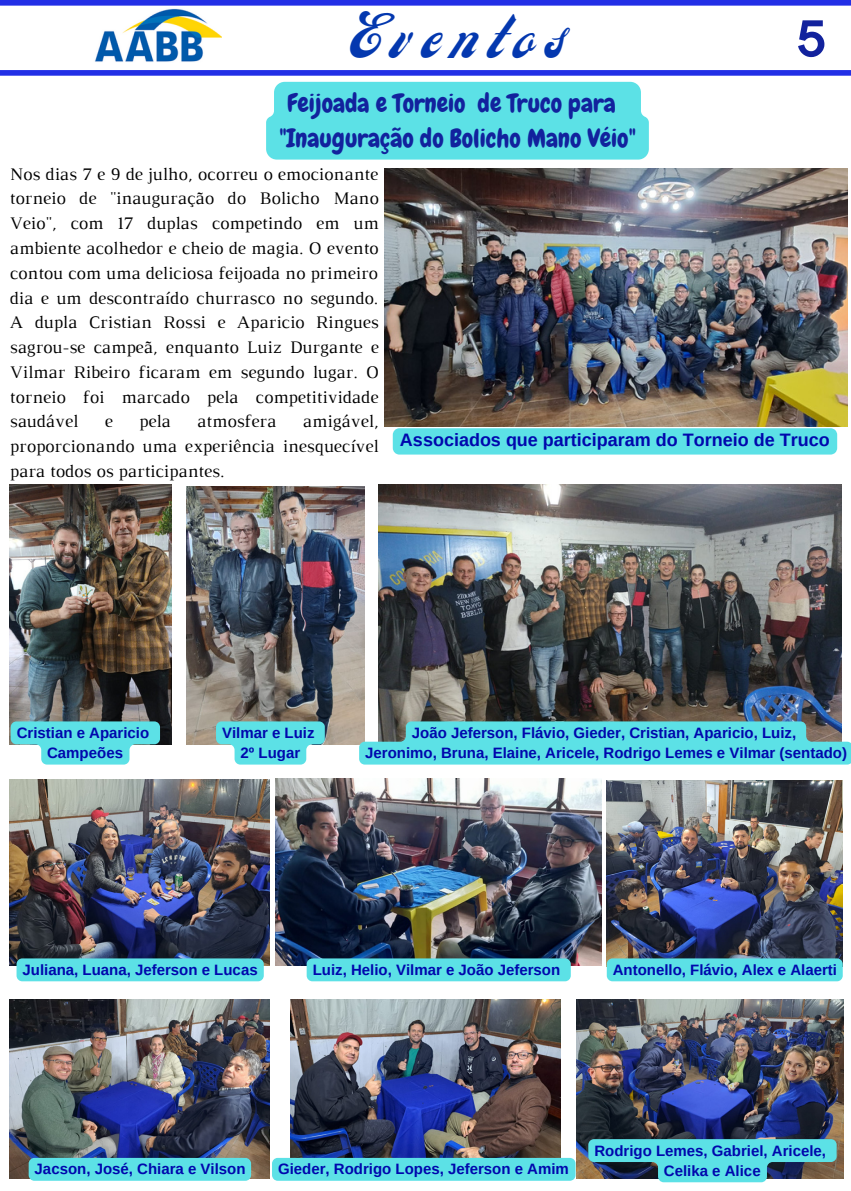
<style>
.page{position:relative;width:851px;height:1191px;background:#fff}
.page>*{position:absolute;margin:0;border:0;box-sizing:border-box;transform-origin:0 0}
.t1{font:700 52.5px "HK Grotesk";color:#12229d}
.t2{font:48px "Carlsonscript";letter-spacing:.2em;color:#0438af}
.t3{font:25.5px/34.8px "Chewy";color:#12229d;text-align:center}
.t4{font:18px/24.8px "Luthier";color:#000;text-align:justify}
.t5{font:700 18px "Arimo";color:#0007ad}
.t6{font:700 15px "Arimo";color:#0007ad}
</style>
<div class="page">
<img style="left:85px;top:1178px;width:678px;height:5px">
<img style="left:95px;top:8px;width:126px;height:54px">
<div style="left:0;top:0;width:850px;height:6px;background:#222fe6"></div>
<div style="left:0;top:70px;width:850px;height:6px;background:#222fe6"></div>
<img style="left:384px;top:169px;width:463px;height:257px">
<img style="left:275px;top:778px;width:326px;height:187px">
<img style="left:10px;top:779px;width:260px;height:186px">
<img style="left:606px;top:780px;width:236px;height:181px">
<img style="left:10px;top:999px;width:260px;height:179px">
<img style="left:290px;top:999px;width:270px;height:158px">
<img style="left:576px;top:999px;width:267px;height:179px">
<img style="left:10px;top:484px;width:162px;height:260px">
<img style="left:186px;top:486px;width:178px;height:258px">
<img style="left:379px;top:484px;width:462px;height:237px">
<svg style="left:11px;top:721px;width:149px;height:43px"></svg>
<div style="left:266px;top:82px;width:382px;height:77px;background:#5ce1e6"></div>
<svg style="left:216px;top:721px;width:109px;height:43px;background:#75e3e7"></svg>
<div style="left:17px;top:958px;width:247px;height:23px;background:#5ce1e6;border-radius:6px"></div>
<div style="left:306px;top:958px;width:264px;height:23px;background:#5ce1e6;border-radius:6px"></div>
<div style="left:606px;top:958px;width:236px;height:23px;background:#5ce1e6;border-radius:6px"></div>
<div style="left:272px;top:1157px;width:303px;height:23px;background:#5ce1e6"></div>
<div style="left:29px;top:1157px;width:222px;height:23px;background:#5ce1e6;border-radius:6px"></div>
<svg style="left:588px;top:1138px;width:248px;height:44px;background:#59b8c0"></svg>
<svg style="left:359px;top:721px;width:491px;height:43px;background:#60d7dc"></svg>
<div style="left:393px;top:428px;width:444px;height:26px;background:#5ce1e6"></div>
<p class="t2" style="left:350px;top:12px;width:215px">Eventos</p>
<p class="t1" style="left:796px;top:9px;width:32px">5</p>
<p class="t3" style="left:279px;top:86px;width:358px">Feijoada e Torneio de Truco para "Inauguração do Bolicho Mano Véio"</p>
<p class="t4" style="left:10px;top:163px;width:370px">Nos dias 7 e 9 de julho, ocorreu o emocionante torneio de "inauguração do Bolicho Mano Veio", com 17 duplas competindo em um ambiente acolhedor e cheio de magia. O evento contou com uma deliciosa feijoada no primeiro dia e um descontraído churrasco no segundo.<br>A dupla Cristian Rossi e Aparicio Ringues sagrou-se campeã, enquanto Luiz Durgante e Vilmar Ribeiro ficaram em segundo lugar. O torneio foi marcado pela competitividade saudável</p>
<p class="t4" style="left:105px;top:410px;width:10px">e</p>
<p class="t4" style="left:139px;top:410px;width:33px">pela</p>
<p class="t4" style="left:197px;top:410px;width:81px">atmosfera</p>
<p class="t4" style="left:10px;top:410px;width:370px;text-indent:293px">amigável, proporcionando uma experiência inesquecível para todos os participantes.</p>
<p class="t5" style="left:400px;top:430px;width:431px">Associados que participaram do Torneio de Truco</p>
<p class="t6" style="left:17px;top:724px;width:134px">Cristian e Aparicio</p>
<p class="t6" style="left:47px;top:744px;width:77px">Campeões</p>
<p class="t6" style="left:222px;top:724px;width:94px">Vilmar e Luiz</p>
<p class="t6" style="left:240px;top:744px;width:61px">2º Lugar</p>
<p class="t6" style="left:412px;top:724px;width:386px">João Jeferson, Flávio, Gieder, Cristian, Aparicio, Luiz,</p>
<p class="t6" style="left:365px;top:744px;width:483px">Jeronimo, Bruna, Elaine, Aricele, Rodrigo Lemes e Vilmar (sentado)</p>
<p class="t6" style="left:23px;top:961px;width:236px">Juliana, Luana, Jeferson e Lucas</p>
<p class="t6" style="left:313px;top:961px;width:249px">Luiz, Helio, Vilmar e João Jeferson</p>
<p class="t6" style="left:612px;top:961px;width:226px">Antonello, Flávio, Alex e Alaerti</p>
<p class="t6" style="left:35px;top:1160px;width:212px">Jacson, José, Chiara e Vilson</p>
<p class="t6" style="left:278px;top:1160px;width:292px">Gieder, Rodrigo Lopes, Jeferson e Amim</p>
<p class="t6" style="left:594px;top:1141px;width:233px">Rodrigo Lemes, Gabriel, Aricele,</p>
<p class="t6" style="left:664px;top:1162px;width:98px">Celika e Alice</p>
</div>
